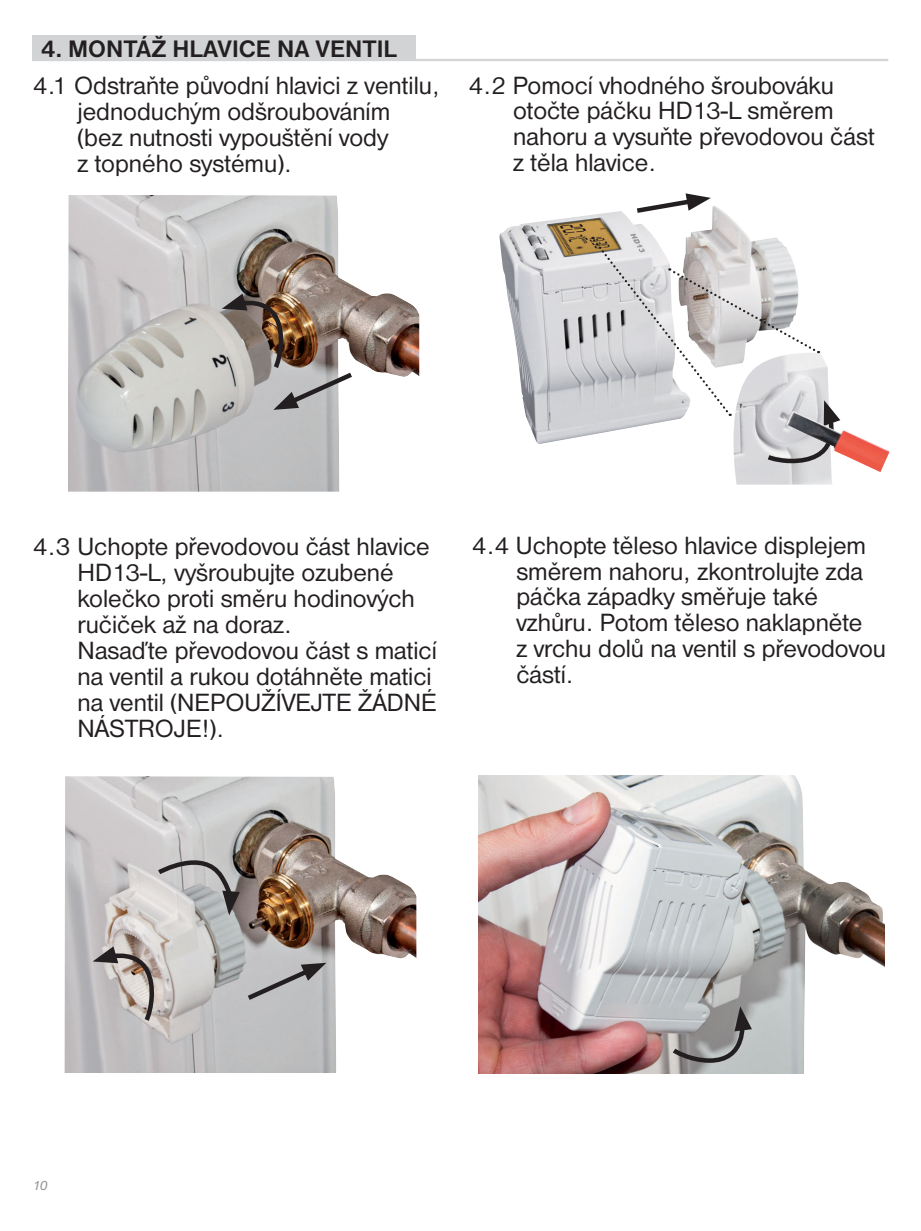
<style>
.page{position:relative;width:921px;height:1231px;background:#fff}
.page>*{position:absolute;margin:0;border:0;box-sizing:border-box;transform-origin:0 0}
.t1{font:25.88px/25.9px "Nimbus Sans DOT";color:#231f20}
.t2{font:700 24.75px "Nimbus Sans DOT";color:#231f20}
.t3{font:italic 13.5px "Nimbus Sans DOT";color:#939598}
</style>
<div class="page">
<hr style="left:33px;top:59px;width:854px;height:2px;background:#d1d3d4">
<div style="left:33px;top:36px;width:382px;height:25px;background:#d1d3d4"></div>
<img style="left:499px;top:206px;width:249px;height:238px">
<img style="left:65px;top:776px;width:351px;height:296px">
<img style="left:478px;top:775px;width:406px;height:298px">
<img style="left:68px;top:195px;width:351px;height:297px">
<img style="left:735px;top:469px;width:51px;height:15px">
<img style="left:222px;top:293px;width:135px;height:117px">
<svg style="left:631px;top:193px;width:79px;height:23px"></svg>
<svg style="left:242px;top:962px;width:84px;height:41px;background:#a9a9ab"></svg>
<svg style="left:154px;top:847px;width:86px;height:68px;background:#b1b0b0"></svg>
<svg style="left:669px;top:1006px;width:82px;height:59px;background:#959595"></svg>
<svg style="left:93px;top:946px;width:66px;height:78px;background:#b2aaa7"></svg>
<svg style="left:590px;top:237px;width:243px;height:232px"></svg>
<img style="left:786px;top:411px;width:104px;height:74px">
<p class="t2" style="left:40px;top:39px;width:358px">4. MONTÁŽ HLAVICE NA VENTIL</p>
<p class="t1" style="left:77px;top:75px;width:364px;text-indent:-45px">4.1 Odstraňte původní hlavici z ventilu, jednoduchým odšroubováním (bez nutnosti vypouštění vody<br>z topného systému).</p>
<p class="t1" style="left:513px;top:74px;width:363px;text-indent:-45px">4.2 Pomocí vhodného šroubováku otočte páčku HD13-L směrem nahoru a vysuňte převodovou část z těla hlavice.</p>
<p class="t1" style="left:77px;top:536px;width:361px;text-indent:-45px">4.3 Uchopte převodovou část hlavice<br>HD13-L, vyšroubujte ozubené kolečko proti směru hodinových ručiček až na doraz.<br>Nasaďte převodovou část s maticí na ventil a rukou dotáhněte matici na ventil (NEPOUŽÍVEJTE ŽÁDNÉ<br>NÁSTROJE!).</p>
<p class="t1" style="left:516px;top:534px;width:371px;text-indent:-45px">4.4 Uchopte těleso hlavice displejem směrem nahoru, zkontrolujte zda páčka západky směřuje také vzhůru. Potom těleso naklapněte<br>z vrchu dolů na ventil s převodovou částí.</p>
<p class="t3" style="left:33px;top:1177px;width:16px">10</p>
</div>
